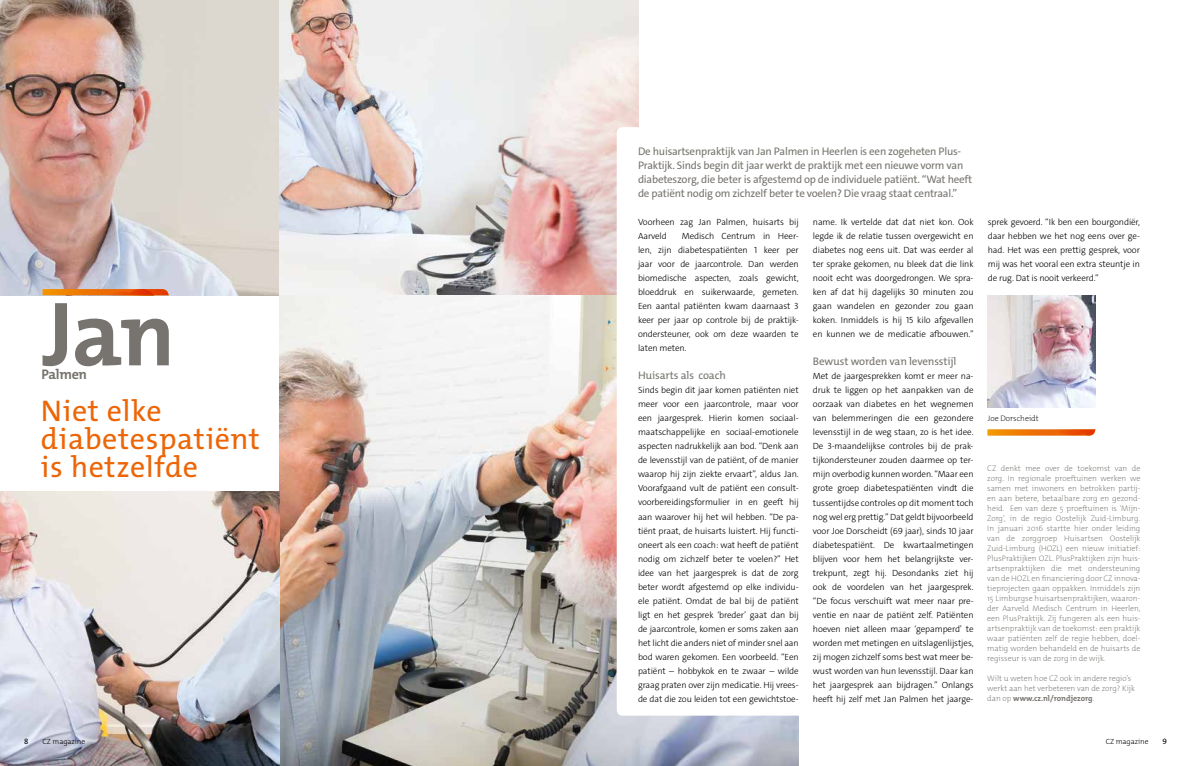
<style>
.page{position:relative;width:1191px;height:766px;background:#fff}
.page>*{position:absolute;margin:0;border:0;box-sizing:border-box;transform-origin:0 0}
.t1{font:700 92px "The Mix Os F";color:#77746f}
.t2{font:30px/28px "The Mix Os F";letter-spacing:.02em;color:#ec6608}
.t3{font:700 14px "The Mix Os F";letter-spacing:-.025em;color:#77746f}
.t4{font:11px/14px "The Sans C4 s";letter-spacing:-.02em;color:#77746f}
.t5{font:11px "The Mix Os F";letter-spacing:-.01em;color:#77746f}
.t6{font:300 9px/14px "The Sans C4 s";letter-spacing:-.01em;color:#000;text-align:justify}
.t7{font:200 8px/10px "The Mix Os F";color:#77746f;text-align:justify}
.t8{font:200 8px "The Mix Os F";color:#000}
.t9{font:7.8px "The Sans C4 s";color:#000}
.t10{font:300 7.5px "The Mix Os F";color:#000}
.s1{font-weight:700}
</style>
<div class="page">
<img style="left:0;top:0;width:638px;height:295px">
<img style="left:279px;top:295px;width:519px;height:470px">
<div style="left:617px;top:127px;width:523px;height:588px;background:#fff;border-radius:6px"></div>
<img style="left:987px;top:295px;width:108px;height:112px">
<svg style="left:987px;top:429px;width:108px;height:6px"></svg>
<img style="left:0;top:491px;width:279px;height:274px">
<svg style="left:43px;top:289px;width:126px;height:6px"></svg>
<h1 class="t1" style="left:43px;top:275px;width:134px">Jan</h1>
<h3 class="t3" style="left:42px;top:365px;width:47px">Palmen</h3>
<h2 class="t2" style="left:41px;top:397px;width:220px">Niet elke diabetespatiënt is hetzelfde</h2>
<p class="t4" style="left:638px;top:144px;width:336px">De huisartsenpraktijk van Jan Palmen in Heerlen is een zogeheten Plus-Praktijk. Sinds begin dit jaar werkt de praktijk met een nieuwe vorm van diabeteszorg, die beter is afgestemd op de individuele patiënt. “Wat heeft de patiënt nodig om zichzelf beter te voelen? Die vraag staat centraal.”</p>
<p class="t6" style="left:638px;top:215px;width:162px">Voorheen zag Jan Palmen, huisarts bij<br>Aarveld</p>
<p class="t6" style="left:813px;top:215px;width:162px">name. Ik vertelde dat dat niet kon. Ook legde ik de relatie tussen overgewicht en diabetes nog eens uit. Dat was eerder al ter sprake gekomen, nu bleek dat die link nooit echt was doorgedrongen. We spra&shy;ken af dat hij dagelijks 30 minuten zou gaan wandelen en gezonder zou gaan koken. Inmiddels is hij 15 kilo afgevallen en kunnen we de medicatie afbouwen.”</p>
<p class="t5" style="left:813px;top:354px;width:145px">Bewust worden van levensstijl</p>
<p class="t6" style="left:813px;top:369px;width:162px">Met de jaargesprekken komt er meer na&shy;druk te liggen op het aanpakken van de oorzaak van diabetes en het wegnemen van belemmeringen die een gezondere levensstijl in de weg staan, zo is het idee.<br>De 3-maandelijkse controles bij de prak&shy;tijkondersteuner zouden daarmee op ter&shy;mijn overbodig kunnen worden. “Maar een grote groep diabetespatiënten vindt die tussentijdse controles op dit moment toch nog wel erg prettig.” Dat geldt bijvoorbeeld voor Joe Dorscheidt (69 jaar), sinds 10 jaar diabetespatiënt. De kwartaalmetingen blijven voor hem het belangrijkste ver&shy;trekpunt, zegt hij. Desondanks ziet hij ook de voordelen van het jaargesprek. “De focus verschuift wat meer naar pre&shy;ventie en naar de patiënt zelf. Patiënten hoeven niet alleen maar ‘gepamperd’ te worden met metingen en uitslagenlijstjes, zij mogen zichzelf soms best wat meer be&shy;wust worden van hun levensstijl. Daar kan het jaargesprek aan bijdragen.” Onlangs heeft hij zelf met Jan Palmen het jaarge-</p>
<p class="t6" style="left:638px;top:229px;width:162px;text-indent:44px">Medisch Centrum in Heer&shy;len, zijn diabetespatiënten 1 keer per jaar voor de jaarcontrole. Dan werden biomedische aspecten, zoals gewicht, bloeddruk en suikerwaarde, gemeten.<br>Een aantal patiënten kwam daarnaast 3 keer per jaar op controle bij de praktijk&shy;ondersteuner, ook om deze waarden te laten meten.</p>
<p class="t5" style="left:638px;top:368px;width:89px">Huisarts als coach</p>
<p class="t6" style="left:638px;top:383px;width:162px">Sinds begin dit jaar komen patiënten niet meer voor een jaarcontrole, maar voor een jaargesprek. Hierin komen sociaal&shy;maatschappelijke en sociaal-emotionele aspecten nadrukkelijk aan bod. “Denk aan de levensstijl van de patiënt, of de manier waarop hij zijn ziekte ervaart”, aldus Jan.<br>Voorafgaand vult de patiënt een consult&shy;voorbereidingsformulier in en geeft hij aan waarover hij het wil hebben. “De pa&shy;tiënt praat, de huisarts luistert. Hij functi&shy;oneert als een coach: wat heeft de patiënt nodig om zichzelf beter te voelen?” Het idee van het jaargesprek is dat de zorg beter wordt afgestemd op elke individu&shy;ele patiënt. Omdat de bal bij de patiënt ligt en het gesprek ‘breder’ gaat dan bij de jaarcontrole, komen er soms zaken aan het licht die anders niet of minder snel aan bod waren gekomen. Een voorbeeld. “Een patiënt – hobbykok en te zwaar – wilde graag praten over zijn medicatie. Hij vrees&shy;de dat die zou leiden tot een gewichtstoe-</p>
<p class="t6" style="left:987px;top:215px;width:154px">sprek gevoerd. “Ik ben een bourgondiër, daar hebben we het nog eens over ge&shy;had. Het was een prettig gesprek, voor mij was het vooral een extra steuntje in de rug. Dat is nooit verkeerd.”</p>
<p class="t8" style="left:987px;top:413px;width:52px">Joe Dorscheidt</p>
<p class="t7" style="left:987px;top:463px;width:155px">CZ denkt mee over de toekomst van de zorg. In regionale proeftuinen werken we samen met inwoners en betrokken partij&shy;en aan betere, betaalbare zorg en gezond&shy;heid. Een van deze 5 proeftuinen is ‘Mijn-Zorg’, in de regio Oostelijk Zuid-Limburg.<br>In januari 2016 startte hier onder leiding van de zorggroep Huisartsen Oostelijk Zuid-Limburg (HOZL) een nieuw initiatief:<br>PlusPraktijken OZL. PlusPraktijken zijn huis&shy;artsenpraktijken die met ondersteuning van de HOZL en financiering door CZ innova&shy;tieprojecten gaan oppakken. Inmiddels zijn 15 Limburgse huisartsenpraktijken, waaron&shy;der Aarveld Medisch Centrum in Heerlen, een PlusPraktijk. Zij fungeren als een huis&shy;artsenpraktijk van de toekomst: een praktijk waar patiënten zelf de regie hebben, doel&shy;matig worden behandeld en de huisarts de regisseur is van de zorg in de wijk.</p>
<p class="t7" style="left:987px;top:673px;width:149px;text-align:left">Wilt u weten hoe CZ ook in andere regio’s werkt aan het verbeteren van de zorg? Kijk dan op <span class="s1">www.cz.nl/rondjezorg</span>.</p>
<p class="t9" style="left:24px;top:735px;width:6px">8</p>
<p class="t10" style="left:43px;top:736px;width:44px">CZ magazine</p>
<p class="t10" style="left:1105px;top:736px;width:44px">CZ magazine</p>
<p class="t9" style="left:1162px;top:735px;width:6px">9</p>
</div>
